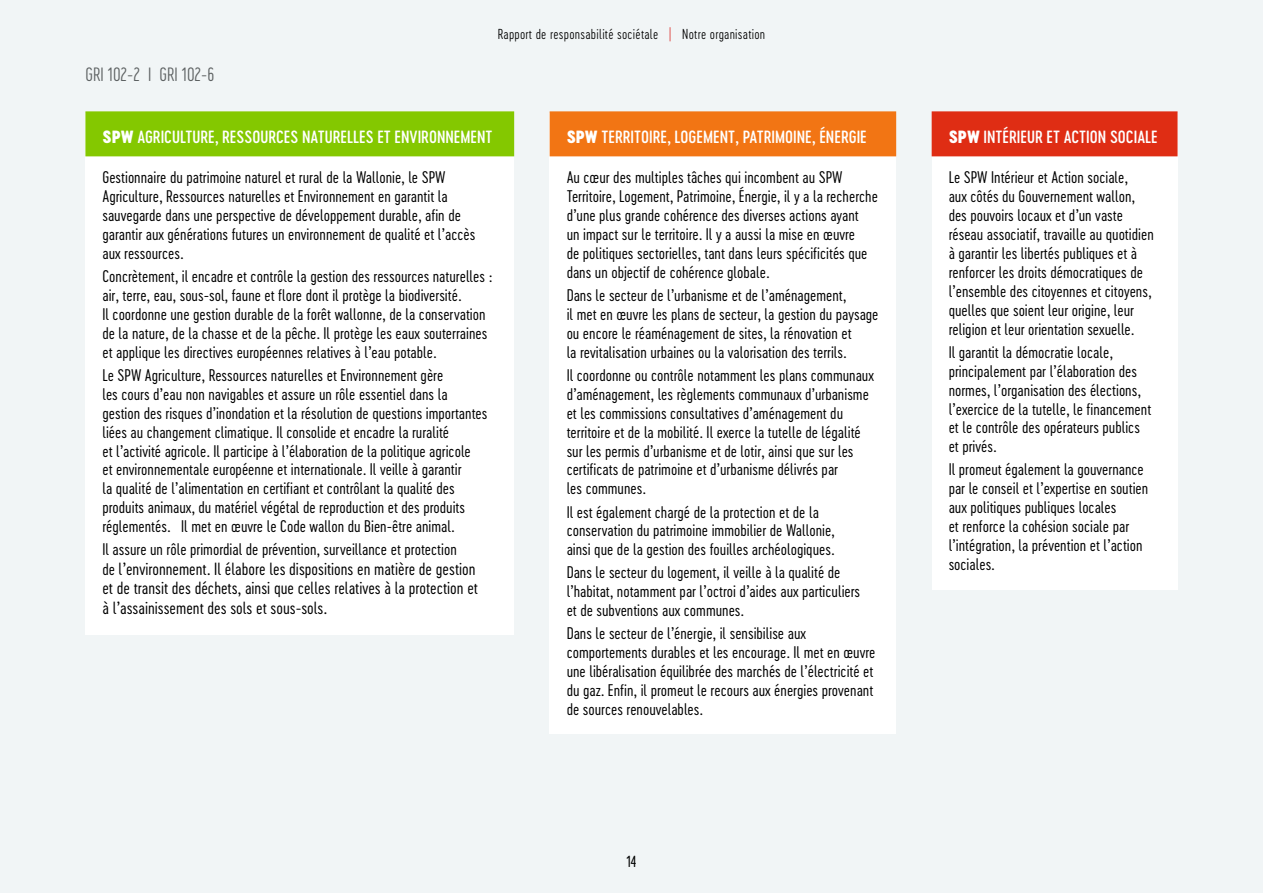
<style>
.page{position:relative;width:1263px;height:893px;background:#f1f5f6}
.page>*{position:absolute;margin:0;border:0;box-sizing:border-box;transform-origin:0 0}
.t1{font:18px "Cervo Neue Extra Light Neue";color:#5d6162}
.t2{font:16.5px/19.5px "Cervo Neue Light Neue";color:#000}
.t3{font:16.5px "Cervo Neue Medium Neue";color:#fff}
.t4{font:15.75px/18.9px "Cervo Neue Light Neue";color:#000}
.t5{font:15px "Cervo Neue Light Neue";color:#000}
.t6{font:13.5px "Cervo Neue Extra Light Neue";letter-spacing:.02em;color:#000}
.s1{color:#db322e}
.s2{font-family:"Cervo Neue Black Neue"}
.s3{font-size:15.75px}
</style>
<div class="page">
<div style="left:932px;top:113px;width:245px;height:477px;background:#fff"></div>
<div style="left:932px;top:111px;width:245px;height:45px;background:#df2d14"></div>
<div style="left:550px;top:113px;width:346px;height:620px;background:#fff"></div>
<div style="left:550px;top:111px;width:346px;height:45px;background:#f27514"></div>
<div style="left:85px;top:113px;width:429px;height:522px;background:#fff"></div>
<div style="left:85px;top:111px;width:429px;height:45px;background:#84c800"></div>
<p class="t1" style="left:85px;top:63px;width:130px">GRI 102-2 I GRI 102-6</p>
<p class="t6" style="left:498px;top:26px;width:269px">Rapport de responsabilité sociétale <span class="s1">|</span> Notre organisation</p>
<p class="t3" style="left:102px;top:126px;width:392px"><span class="s2">SPW</span> AGRICULTURE, RESSOURCES NATURELLES ET ENVIRONNEMENT</p>
<p class="t4" style="left:102px;top:168px;width:374px">Gestionnaire du patrimoine naturel et rural de la Wallonie, le SPW Agriculture, Ressources naturelles et Environnement en garantit la sauvegarde dans une perspective de développement durable, afin de garantir aux générations futures un environnement de qualité et l’accès aux ressources.</p>
<p class="t4" style="left:102px;top:267px;width:391px">Concrètement, il encadre et contrôle la gestion des ressources naturelles : air, terre, eau, sous-sol, faune et flore dont il protège la biodiversité.<br>Il coordonne une gestion durable de la forêt wallonne, de la conservation de la nature, de la chasse et de la pêche. Il protège les eaux souterraines et applique les directives européennes relatives à l’eau potable.</p>
<p class="t4" style="left:102px;top:366px;width:386px">Le SPW Agriculture, Ressources naturelles et Environnement gère<br>les cours d’eau non navigables et assure un rôle essentiel dans la gestion des risques d’inondation et la résolution de questions importantes liées au changement climatique. Il consolide et encadre la ruralité<br>et l’activité agricole. Il participe à l’élaboration de la politique agricole<br>et environnementale européenne et internationale. Il veille à garantir<br>la qualité de l’alimentation en certifiant et contrôlant la qualité des produits animaux, du matériel végétal de reproduction et des produits réglementés. Il met en œuvre le Code wallon du Bien-être animal.</p>
<p class="t4" style="left:102px;top:540px;width:356px">Il assure un rôle primordial de prévention, surveillance et protection</p>
<p class="t2" style="left:102px;top:559px;width:377px"><span class="s3">de</span> l’environnement. Il élabore les dispositions en matière de gestion et de transit des déchets, ainsi que celles relatives à la protection et à l’assainissement des sols et sous-sols.</p>
<p class="t3" style="left:567px;top:126px;width:302px"><span class="s2">SPW</span> TERRITOIRE, LOGEMENT, PATRIMOINE, ÉNERGIE</p>
<p class="t4" style="left:567px;top:168px;width:313px">Au cœur des multiples tâches qui incombent au SPW Territoire, Logement, Patrimoine, Énergie, il y a la recherche d’une plus grande cohérence des diverses actions ayant<br>un impact sur le territoire. Il y a aussi la mise en œuvre<br>de politiques sectorielles, tant dans leurs spécificités que dans un objectif de cohérence globale.</p>
<p class="t4" style="left:567px;top:286px;width:313px">Dans le secteur de l’urbanisme et de l’aménagement,<br>il met en œuvre les plans de secteur, la gestion du paysage ou encore le réaménagement de sites, la rénovation et<br>la revitalisation urbaines ou la valorisation des terrils.</p>
<p class="t4" style="left:567px;top:366px;width:309px">Il coordonne ou contrôle notamment les plans communaux d’aménagement, les règlements communaux d’urbanisme et les commissions consultatives d’aménagement du territoire et de la mobilité. Il exerce la tutelle de légalité sur les permis d’urbanisme et de lotir, ainsi que sur les certificats de patrimoine et d’urbanisme délivrés par<br>les communes.</p>
<p class="t4" style="left:567px;top:502px;width:270px">Il est également chargé de la protection et de la conservation du patrimoine immobilier de Wallonie, ainsi que de la gestion des fouilles archéologiques.</p>
<p class="t4" style="left:567px;top:563px;width:295px">Dans le secteur du logement, il veille à la qualité de l’habitat, notamment par l’octroi d’aides aux particuliers et de subventions aux communes.</p>
<p class="t4" style="left:567px;top:624px;width:310px">Dans le secteur de l’énergie, il sensibilise aux comportements durables et les encourage. Il met en œuvre une libéralisation équilibrée des marchés de l’électricité et du gaz. Enfin, il promeut le recours aux énergies provenant de sources renouvelables.</p>
<p class="t5" style="left:626px;top:851px;width:12px">14</p>
<p class="t3" style="left:949px;top:126px;width:211px"><span class="s2">SPW</span> INTÉRIEUR ET ACTION SOCIALE</p>
<p class="t4" style="left:949px;top:168px;width:207px">Le SPW Intérieur et Action sociale,<br>aux côtés du Gouvernement wallon, des pouvoirs locaux et d’un vaste réseau associatif, travaille au quotidien à garantir les libertés publiques et à renforcer les droits démocratiques de l’ensemble des citoyennes et citoyens, quelles que soient leur origine, leur religion et leur orientation sexuelle.</p>
<p class="t4" style="left:949px;top:342px;width:204px">Il garantit la démocratie locale, principalement par l’élaboration des normes, l’organisation des élections, l’exercice de la tutelle, le financement et le contrôle des opérateurs publics et privés.</p>
<p class="t4" style="left:949px;top:460px;width:201px">Il promeut également la gouvernance par le conseil et l’expertise en soutien aux politiques publiques locales<br>et renforce la cohésion sociale par l’intégration, la prévention et l’action sociales.</p>
</div>
